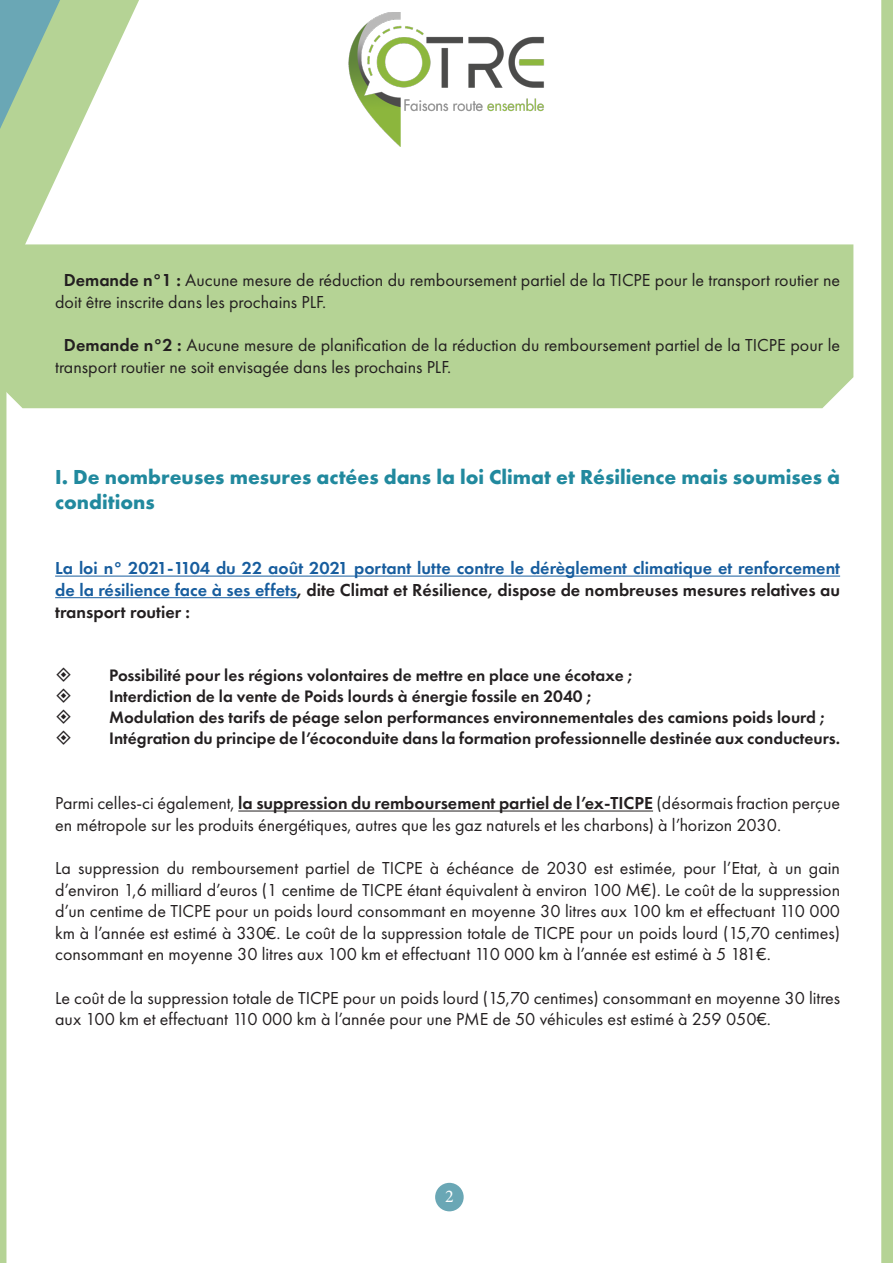
<style>
.page{position:relative;width:893px;height:1263px;background:#fff}
.page>*{position:absolute;margin:0;border:0;box-sizing:border-box;transform-origin:0 0}
.t1{font:700 21px/25.2px "Futura PT";color:#21899e}
.t2{font:18px/21.6px "Futura PT";color:#231f20}
.t3{font:600 18px/21.6px "Futura PT";color:#175d9e;text-align:justify}
.t4{font:18px "Minion Pro";color:#fff}
.t5{font:600 17.25px "Futura PT";color:#231f20}
.s1{font-weight:600}
.s2{font-weight:800}
.s3{color:#231f20}
</style>
<div class="page">
<div style="left:139px;top:244px;width:715px;height:165px;background:#b5d395"></div>
<div style="left:435px;top:1183px;width:29px;height:28px;background:#6aa7b5;border-radius:50%"></div>
<img style="left:348px;top:13px;width:196px;height:134px">
<hr style="left:55px;top:576px;width:785px;height:1px;background:#175d9e">
<hr style="left:55px;top:597px;width:242px;height:1px;background:#175d9e">
<hr style="left:238px;top:810px;width:415px;height:1px;background:#231f20">
<svg style="left:881px;top:0;width:12px;height:1263px;background:#bad69c"></svg>
<svg style="left:0;top:0;width:139px;height:1263px"></svg>
<p class="t2" style="left:55px;top:269px;width:786px;text-indent:9px"><span class="s1">Demande n°1 :</span> Aucune mesure de réduction du remboursement partiel de la TICPE pour le transport routier ne doit être inscrite dans les prochains PLF.</p>
<p class="t2" style="left:55px;top:334px;width:786px"><span class="s2">→</span> <span class="s1">Demande n°2 :</span> Aucune mesure de planification de la réduction du remboursement partiel de la TICPE pour le transport routier ne soit envisagée dans les prochains PLF.</p>
<p class="t1" style="left:55px;top:464px;width:786px">I. De nombreuses mesures actées dans la loi Climat et Résilience mais soumises à conditions</p>
<p class="t3" style="left:55px;top:557px;width:786px">La loi n° 2021-1104 du 22 août 2021 portant lutte contre le dérèglement climatique et renforcement de la résilience face à ses effets<span class="s3">, dite Climat et Résilience, dispose de nombreuses mesures relatives au transport routier :</span></p>
<p class="t5" style="left:109px;top:665px;width:525px">Possibilité pour les régions volontaires de mettre en place une écotaxe ;</p>
<p class="t5" style="left:109px;top:685px;width:484px">Interdiction de la vente de Poids lourds à énergie fossile en 2040 ;</p>
<p class="t5" style="left:109px;top:706px;width:717px">Modulation des tarifs de péage selon performances environnementales des camions poids lourd ;</p>
<p class="t5" style="left:109px;top:728px;width:732px">Intégration du principe de l’écoconduite dans la formation professionnelle destinée aux conducteurs.</p>
<p class="t2" style="left:55px;top:792px;width:786px">Parmi celles-ci également, <span class="s1">la suppression du remboursement partiel de l’ex-TICPE</span> (désormais fraction perçue en métropole sur les produits énergétiques, autres que les gaz naturels et les charbons) à l’horizon 2030.</p>
<p class="t2" style="left:55px;top:857px;width:786px;text-align:justify">La suppression du remboursement partiel de TICPE à échéance de 2030 est estimée, pour l’Etat, à un gain d’environ 1,6 milliard d’euros (1 centime de TICPE étant équivalent à environ 100 M€). Le coût de la suppression d’un centime de TICPE pour un poids lourd consommant en moyenne 30 litres aux 100 km et effectuant 110 000 km à l’année est estimé à 330€. Le coût de la suppression totale de TICPE pour un poids lourd (15,70 centimes) consommant en moyenne 30 litres aux 100 km et effectuant 110 000 km à l’année est estimé à 5 181€.</p>
<p class="t2" style="left:55px;top:987px;width:787px">Le coût de la suppression totale de TICPE pour un poids lourd (15,70 centimes) consommant en moyenne 30 litres aux 100 km et effectuant 110 000 km à l’année pour une PME de 50 véhicules est estimé à 259 050€.</p>
<p class="t4" style="left:445px;top:1184px;width:10px">2</p>
</div>
